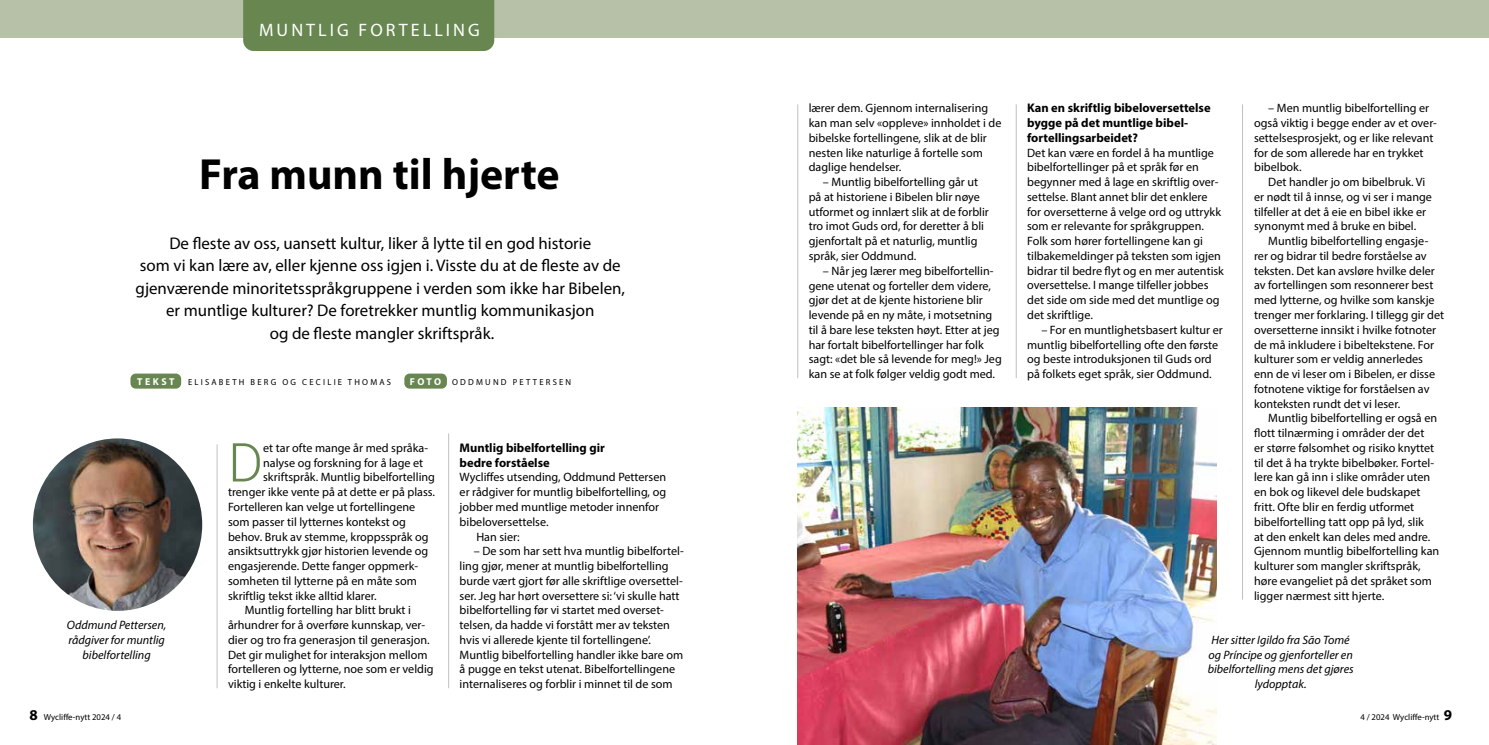
<style>
.page{position:relative;width:1489px;height:745px;background:#fff}
.page>*{position:absolute;margin:0;border:0;box-sizing:border-box;transform-origin:0 0}
.t1{font:300 53.62px "Roboto";color:#678650}
.t2{font:700 43.75px "Myriad Pro";color:#000}
.t3{font:18px "Myriad Pro";letter-spacing:.17em;color:#fff}
.t4{font:16.88px/22.5px "Myriad Pro";color:#000;text-align:center}
.t5{font:700 12.5px/14.8px "Myriad Pro";color:#000}
.t6{font:12.12px/14.8px "Myriad Pro";color:#000}
.t7{font:italic 12.12px/14.8px "Myriad Pro";color:#000;text-align:center}
.t8{font:700 10px "Myriad Pro";letter-spacing:.26em;color:#fff}
.t9{font:8.75px "Myriad Pro";letter-spacing:.26em;color:#000}
.t10{font:8.75px "Myriad Pro";color:#000}
.s1{font-weight:700;font-size:10px;color:#fff}
.s2{font-weight:700;font-size:15px}
</style>
<div class="page">
<img style="left:797px;top:407px;width:419px;height:337px">
<div style="left:0;top:0;width:1488px;height:38px;background:#b6c1a7"></div>
<div style="left:243px;top:0;width:251px;height:51px;background:#678650"></div>
<div style="left:130px;top:373px;width:51px;height:15px;background:#678650;border-radius:5px"></div>
<div style="left:404px;top:373px;width:43px;height:15px;background:#678650;border-radius:5px"></div>
<hr style="left:797px;top:104px;width:1px;height:274px;background:#939598">
<hr style="left:1015px;top:104px;width:1px;height:274px;background:#939598">
<hr style="left:1242px;top:104px;width:1px;height:495px;background:#939598">
<hr style="left:217px;top:444px;width:1px;height:243px;background:#939598">
<hr style="left:448px;top:433px;width:1px;height:254px;background:#939598">
<img style="left:33px;top:438px;width:169px;height:172px">
<h3 class="t3" style="left:259px;top:19px;width:222px">MUNTLIG FORTELLING</h3>
<h2 class="t2" style="left:199px;top:146px;width:362px">Fra munn til hjerte</h2>
<p class="t4" style="left:135px;top:231px;width:491px">De fleste av oss, uansett kultur, liker å lytte til en god historie<br>som vi kan lære av, eller kjenne oss igjen i. Visste du at de fleste av de gjenværende minoritetsspråkgruppene i verden som ikke har Bibelen, er muntlige kulturer? De foretrekker muntlig kommunikasjon<br>og de fleste mangler skriftspråk.</p>
<p class="t8" style="left:137px;top:374px;width:39px">TEKST</p>
<p class="t9" style="left:188px;top:376px;width:205px">ELISABETH BERG OG CECILIE THOMAS</p>
<p class="t9" style="left:410px;top:376px;width:163px"><span class="s1">FOTO</span> ODDMUND PETTERSEN</p>
<p class="t7" style="left:67px;top:617px;width:101px">Oddmund Pettersen, rådgiver for muntlig bibelfortelling</p>
<h1 class="t1" style="left:228px;top:424px;width:37px">D</h1>
<p class="t6" style="left:263px;top:440px;width:166px">et tar ofte mange år med språka-</p>
<p class="t6" style="left:263px;top:455px;width:162px">nalyse og forskning for å lage et</p>
<p class="t6" style="left:263px;top:469px;width:173px">skriftspråk. Muntlig bibelfortelling</p>
<p class="t6" style="left:228px;top:484px;width:208px">trenger ikke vente på at dette er på plass.</p>
<p class="t6" style="left:228px;top:499px;width:189px">Fortelleren kan velge ut fortellingene</p>
<p class="t6" style="left:228px;top:513px;width:179px">som passer til lytternes kontekst og</p>
<p class="t6" style="left:228px;top:528px;width:202px">behov. Bruk av stemme, kroppsspråk og</p>
<p class="t6" style="left:228px;top:543px;width:202px">ansiktsuttrykk gjør historien levende og</p>
<p class="t6" style="left:228px;top:558px;width:191px">engasjerende. Dette fanger oppmerk-</p>
<p class="t6" style="left:228px;top:573px;width:190px">somheten til lytterne på en måte som</p>
<p class="t6" style="left:228px;top:587px;width:150px">skriftlig tekst ikke alltid klarer.</p>
<p class="t6" style="left:245px;top:602px;width:168px">Muntlig fortelling har blitt brukt i</p>
<p class="t6" style="left:228px;top:617px;width:199px">århundrer for å overføre kunnskap, ver-</p>
<p class="t6" style="left:228px;top:632px;width:203px">dier og tro fra generasjon til generasjon.</p>
<p class="t6" style="left:228px;top:646px;width:201px">Det gir mulighet for interaksjon mellom</p>
<p class="t6" style="left:228px;top:661px;width:207px">fortelleren og lytterne, noe som er veldig</p>
<p class="t6" style="left:228px;top:676px;width:119px">viktig i enkelte kulturer.</p>
<p class="t5" style="left:459px;top:439px;width:147px">Muntlig bibelfortelling gir bedre forståelse</p>
<p class="t6" style="left:459px;top:469px;width:208px">Wycliffes utsending, Oddmund Pettersen</p>
<p class="t6" style="left:459px;top:484px;width:208px">er rådgiver for muntlig bibelfortelling, og</p>
<p class="t6" style="left:459px;top:499px;width:201px">jobber med muntlige metoder innenfor</p>
<p class="t6" style="left:459px;top:513px;width:90px">bibeloversettelse.</p>
<p class="t6" style="left:476px;top:528px;width:45px">Han sier:</p>
<p class="t6" style="left:459px;top:543px;width:226px;text-indent:14px">– De som har sett hva muntlig bibelfortel&shy;ling gjør, mener at muntlig bibelfortelling burde vært gjort før alle skriftlige oversettel&shy;ser. Jeg har hørt oversettere si: ‘vi skulle hatt bibelfortelling før vi startet med overset&shy;telsen, da hadde vi forstått mer av teksten hvis vi allerede kjente til fortellingene’.<br>Muntlig bibelfortelling handler ikke bare om å pugge en tekst utenat. Bibelfortellingene internaliseres og forblir i minnet til de som</p>
<p class="t6" style="left:808px;top:101px;width:194px">lærer dem. Gjennom internalisering kan man selv «oppleve» innholdet i de bibelske fortellingene, slik at de blir nesten like naturlige å fortelle som daglige hendelser.</p>
<p class="t6" style="left:808px;top:174px;width:182px;text-indent:14px">– Muntlig bibelfortelling går ut på at historiene i Bibelen blir nøye utformet og innlært slik at de forblir tro imot Guds ord, for deretter å bli gjenfortalt på et naturlig, muntlig språk, sier Oddmund.</p>
<p class="t6" style="left:808px;top:263px;width:194px;text-indent:14px">– Når jeg lærer meg bibelfortellin&shy;gene utenat og forteller dem videre, gjør det at de kjente historiene blir levende på en ny måte, i motsetning til å bare lese teksten høyt. Etter at jeg har fortalt bibelfortellinger har folk sagt: «det ble så levende for meg!» Jeg kan se at folk følger veldig godt med.</p>
<p class="t5" style="left:1027px;top:100px;width:185px">Kan en skriftlig bibeloversettelse bygge på det muntlige bibel&shy;fortellingsarbeidet?</p>
<p class="t6" style="left:1027px;top:145px;width:198px">Det kan være en fordel å ha muntlige bibelfortellinger på et språk før en begynner med å lage en skriftlig over&shy;settelse. Blant annet blir det enklere for oversetterne å velge ord og uttrykk som er relevante for språkgruppen.<br>Folk som hører fortellingene kan gi tilbakemeldinger på teksten som igjen bidrar til bedre flyt og en mer autentisk oversettelse. I mange tilfeller jobbes det side om side med det muntlige og det skriftlige.</p>
<p class="t6" style="left:1027px;top:322px;width:197px;text-indent:14px">– For en muntlighetsbasert kultur er muntlig bibelfortelling ofte den første og beste introduksjonen til Guds ord på folkets eget språk, sier Oddmund.</p>
<p class="t6" style="left:1253px;top:100px;width:184px;text-indent:14px">– Men muntlig bibelfortelling er også viktig i begge ender av et over&shy;settelsesprosjekt, og er like relevant for de som allerede har en trykket bibelbok.</p>
<p class="t6" style="left:1253px;top:174px;width:179px;text-indent:14px">Det handler jo om bibelbruk. Vi er nødt til å innse, og vi ser i mange tilfeller at det å eie en bibel ikke er synonymt med å bruke en bibel.</p>
<p class="t6" style="left:1253px;top:233px;width:191px;text-indent:14px">Muntlig bibelfortelling engasje&shy;rer og bidrar til bedre forståelse av teksten. Det kan avsløre hvilke deler av fortellingen som resonnerer best med lytterne, og hvilke som kanskje trenger mer forklaring. I tillegg gir det oversetterne innsikt i hvilke fotnoter de må inkludere i bibeltekstene. For kulturer som er veldig annerledes enn de vi leser om i Bibelen, er disse fotnotene viktige for forståelsen av konteksten rundt det vi leser.</p>
<p class="t6" style="left:1253px;top:410px;width:187px;text-indent:14px">Muntlig bibelfortelling er også en flott tilnærming i områder der det<br>er større følsomhet og risiko knyttet til det å ha trykte bibelbøker. Fortel&shy;lere kan gå inn i slike områder uten en bok og likevel dele budskapet fritt. Ofte blir en ferdig utformet bibelfortelling tatt opp på lyd, slik<br>at den enkelt kan deles med andre.<br>Gjennom muntlig bibelfortelling kan kulturer som mangler skriftspråk, høre evangeliet på det språket som ligger nærmest sitt hjerte.</p>
<p class="t7" style="left:1207px;top:632px;width:147px">Her sitter Igildo fra São Tomé og Príncipe og gjenforteller en bibelfortelling mens det gjøres lydopptak.</p>
<p class="t10" style="left:29px;top:711px;width:93px"><span class="s2">8</span> Wycliffe-nytt 2024 / 4</p>
<p class="t10" style="left:1360px;top:711px;width:93px">4 / 2024 Wycliffe-nytt <span class="s2">9</span></p>
</div>
